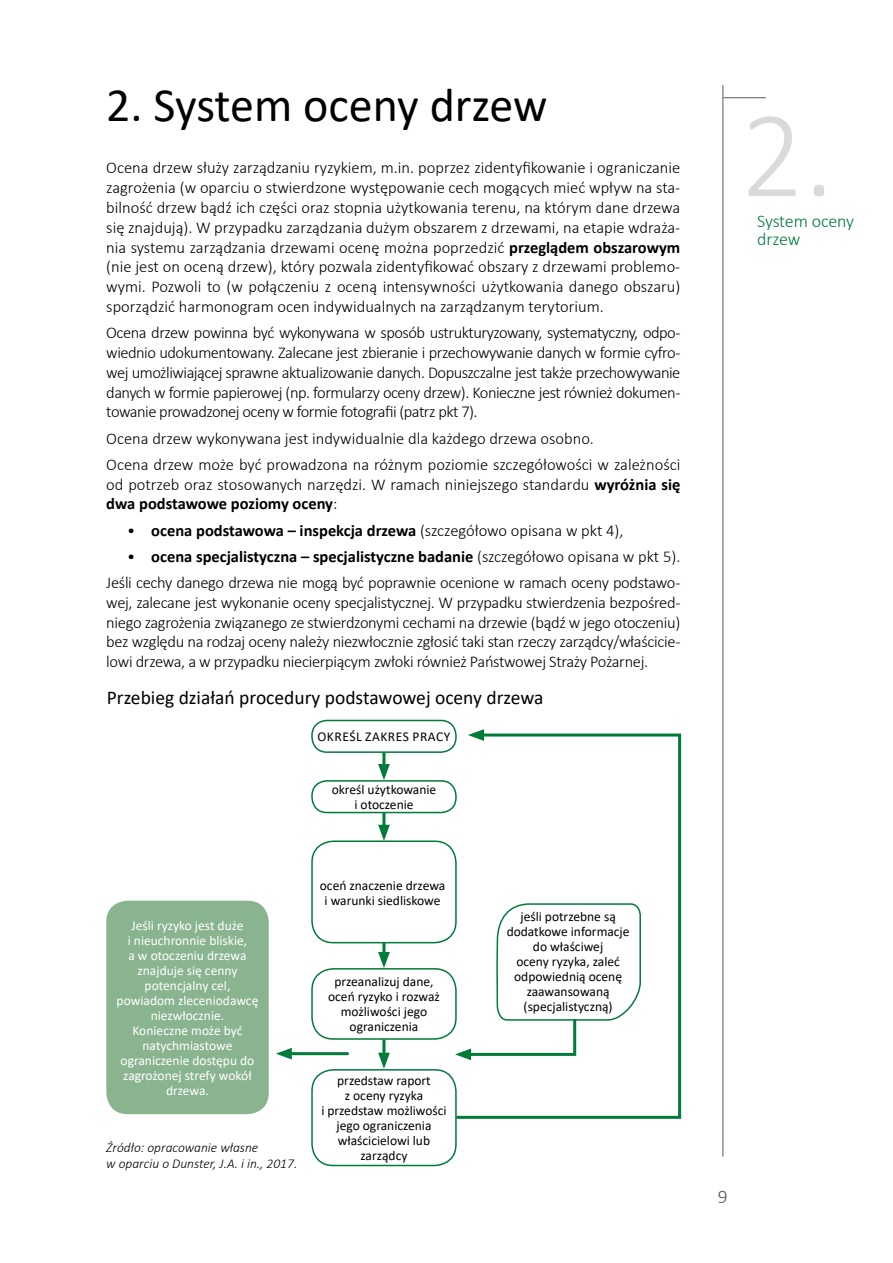
<style>
.page{position:relative;width:893px;height:1263px;background:#fff}
.page>*{position:absolute;margin:0;border:0;box-sizing:border-box;transform-origin:0 0}
.t1{font:300 124.5px "Calibri";color:#dadada}
.t2{font:48px "Calibri";letter-spacing:-.005em;color:#000}
.t3{font:19.5px "Calibri";color:#000}
.t4{font:300 19.5px "Calibri";color:#575756}
.t5{font:300 18px/18.6px "Calibri";letter-spacing:-.01em;color:#007b39}
.t6{font:300 16.5px/19.8px "Calibri";letter-spacing:-.015em;color:#000;text-align:justify}
.t7{font:700 16.5px "Calibri";color:#000}
.t8{font:13.5px/15px "Calibri";color:#000;text-align:center}
.t9{font:13.5px/15px "Calibri";color:#fff;text-align:center}
.t10{font:italic 300 13.5px/16.2px "Calibri";color:#000}
.t11{font:13.5px "Calibri";letter-spacing:.04em;color:#000}
.s1{font-weight:700}
.s2{font-weight:300}
</style>
<div class="page">
<hr style="left:722px;top:85px;width:1px;height:1072px;background:#575756">
<hr style="left:723px;top:97px;width:43px;height:1px;background:#575756">
<div style="left:106px;top:901px;width:163px;height:213px;background:#8ab48f;border-radius:21px"></div>
<div style="left:311px;top:720px;width:146px;height:33px;border:2px solid #007b39;border-radius:15px"></div>
<div style="left:311px;top:780px;width:146px;height:33px;border:2px solid #007b39;border-radius:15px"></div>
<div style="left:311px;top:840px;width:146px;height:103px;border:2px solid #007b39;border-radius:21px"></div>
<div style="left:311px;top:968px;width:146px;height:72px;border:2px solid #007b39;border-radius:21px"></div>
<div style="left:311px;top:1069px;width:146px;height:97px;border:2px solid #007b39;border-radius:21px"></div>
<svg style="left:453px;top:732px;width:229px;height:388px"></svg>
<svg style="left:468px;top:729px;width:16px;height:12px"></svg>
<svg style="left:455px;top:902px;width:187px;height:158px"></svg>
<hr style="left:286px;top:1052px;width:63px;height:3px;background:#007b39">
<svg style="left:276px;top:1048px;width:16px;height:11px"></svg>
<hr style="left:382px;top:753px;width:3px;height:17px;background:#007b39">
<svg style="left:378px;top:764px;width:12px;height:16px"></svg>
<hr style="left:382px;top:813px;width:3px;height:17px;background:#007b39">
<svg style="left:378px;top:825px;width:12px;height:16px"></svg>
<hr style="left:382px;top:943px;width:3px;height:15px;background:#007b39">
<svg style="left:378px;top:952px;width:12px;height:16px"></svg>
<hr style="left:382px;top:1039px;width:3px;height:19px;background:#007b39">
<svg style="left:378px;top:1053px;width:12px;height:16px"></svg>
<h2 class="t2" style="left:106px;top:72px;width:443px">2. System oceny drzew</h2>
<p class="t6" style="left:106px;top:158px;width:576px">Ocena drzew służy zarządzaniu ryzykiem, m.in. poprzez zidentyfikowanie i ograniczanie zagrożenia (w oparciu o stwierdzone występowanie cech mogących mieć wpływ na sta&shy;bilność drzew bądź ich części oraz stopnia użytkowania terenu, na którym dane drzewa się znajdują). W przypadku zarządzania dużym obszarem z drzewami, na etapie wdraża&shy;nia systemu zarządzania drzewami ocenę można poprzedzić <span class="s1">przeglądem obszarowym </span>(nie jest on oceną drzew), który pozwala zidentyfikować obszary z drzewami problemo&shy;wymi. Pozwoli to (w połączeniu z oceną intensywności użytkowania danego obszaru) sporządzić harmonogram ocen indywidualnych na zarządzanym terytorium.</p>
<p class="t6" style="left:106px;top:323px;width:576px">Ocena drzew powinna być wykonywana w sposób ustrukturyzowany, systematyczny, odpo&shy;wiednio udokumentowany. Zalecane jest zbieranie i przechowywanie danych w formie cyfro&shy;wej umożliwiającej sprawne aktualizowanie danych. Dopuszczalne jest także przechowywanie danych w formie papierowej (np. formularzy oceny drzew). Konieczne jest również dokumen&shy;towanie prowadzonej oceny w formie fotografii (patrz pkt 7).</p>
<p class="t6" style="left:106px;top:425px;width:576px;line-height:26.2px">Ocena drzew wykonywana jest indywidualnie dla każdego drzewa osobno.<br>Ocena drzew może być prowadzona na różnym poziomie szczegółowości w zależności</p>
<p class="t6" style="left:106px;top:474px;width:576px">od potrzeb oraz stosowanych narzędzi. W ramach niniejszego standardu <span class="s1">wyróżnia się dwa podstawowe poziomy oceny</span>:</p>
<p class="t7" style="left:127px;top:518px;width:498px"><span class="s2">•</span> ocena podstawowa – inspekcja drzewa <span class="s2">(szczegółowo opisana w pkt 4),</span></p>
<p class="t6" style="left:106px;top:543px;width:576px;line-height:26.2px;text-align:right">• <span class="s1">ocena specjalistyczna – specjalistyczne badanie</span> (szczegółowo opisana w pkt 5).<br>Jeśli cechy danego drzewa nie mogą być poprawnie ocenione w ramach oceny podstawo-</p>
<p class="t6" style="left:106px;top:592px;width:576px">wej, zalecane jest wykonanie oceny specjalistycznej. W przypadku stwierdzenia bezpośred&shy;niego zagrożenia związanego ze stwierdzonymi cechami na drzewie (bądź w jego otoczeniu) bez względu na rodzaj oceny należy niezwłocznie zgłosić taki stan rzeczy zarządcy/właścicie&shy;lowi drzewa, a w przypadku niecierpiącym zwłoki również Państwowej Straży Pożarnej.</p>
<p class="t3" style="left:107px;top:683px;width:438px">Przebieg działań procedury podstawowej oceny drzewa</p>
<p class="t11" style="left:317px;top:727px;width:135px">określ zakres pracy</p>
<p class="t8" style="left:332px;top:782px;width:106px">określ użytkowanie i otoczenie</p>
<p class="t9" style="left:117px;top:918px;width:143px">Jeśli ryzyko jest duże<br>i nieuchronnie bliskie,<br>a w otoczeniu drzewa znajduje się cenny potencjalny cel, powiadom zleceniodawcę niezwłocznie.<br>Konieczne może być natychmiastowe ograniczenie dostępu do zagrożonej strefy wokół drzewa.</p>
<p class="t10" style="left:106px;top:1139px;width:192px">Źródło: opracowanie własne<br>w oparciu o Dunster, J.A. i in., 2017.</p>
<p class="t8" style="left:320px;top:877px;width:127px">oceń znaczenie drzewa i warunki siedliskowe</p>
<p class="t8" style="left:328px;top:974px;width:113px">przeanalizuj dane, oceń ryzyko i rozważ możliwości jego ograniczenia</p>
<p class="t8" style="left:321px;top:1073px;width:127px">przedstaw raport<br>z oceny ryzyka<br>i przedstaw możliwości jego ograniczenia właścicielowi lub zarządcy</p>
<p class="t8" style="left:507px;top:908px;width:124px">jeśli potrzebne są dodatkowe informacje do właściwej<br>oceny ryzyka, zaleć odpowiednią ocenę zaawansowaną (specjalistyczną)</p>
<h1 class="t1" style="left:741px;top:78px;width:95px">2.</h1>
<p class="t5" style="left:757px;top:211px;width:98px">System oceny drzew</p>
<p class="t4" style="left:718px;top:1184px;width:11px">9</p>
</div>
